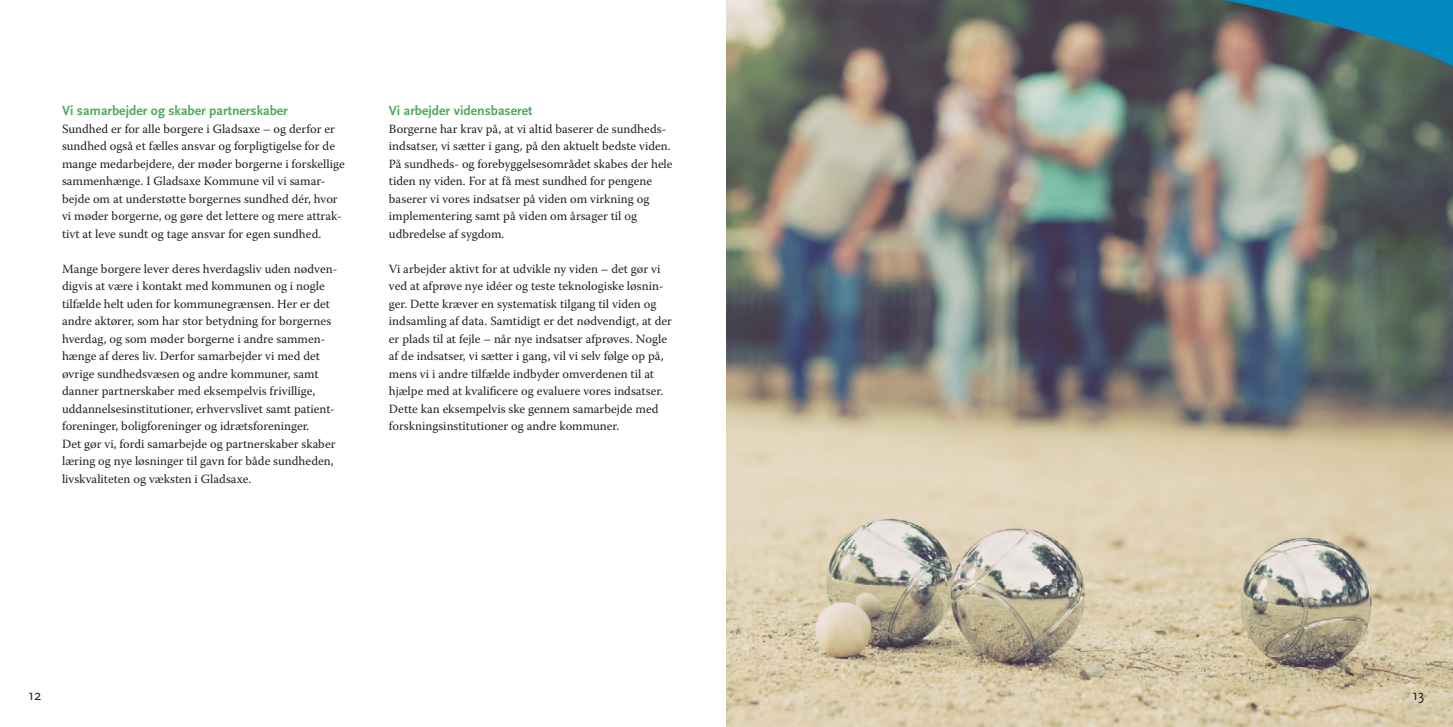
<style>
.page{position:relative;width:1453px;height:727px;background:#fff}
.page>*{position:absolute;margin:0;border:0;box-sizing:border-box;transform-origin:0 0}
.t1{font:15px "Scala Sans";color:#231f20}
.t2{font:700 13.75px "Scala Sans";color:#50aa5c}
.t3{font:12.5px/17.5px "Warnock Pro";color:#231f20}
</style>
<div class="page">
<img style="left:727px;top:72px;width:726px;height:654px">
<svg style="left:726px;top:0;width:727px;height:72px;background:#5c696b"></svg>
<p class="t2" style="left:62px;top:103px;width:227px">Vi samarbejder og skaber partnerskaber</p>
<p class="t3" style="left:62px;top:119px;width:284px">Sundhed er for alle borgere i Gladsaxe – og derfor er sundhed også et fælles ansvar og forpligtigelse for de mange medarbejdere, der møder borgerne i forskellige sammenhænge. I Gladsaxe Kommune vil vi samar&shy;bejde om at understøtte borgernes sundhed dér, hvor vi møder borgerne, og gøre det lettere og mere attrak&shy;tivt at leve sundt og tage ansvar for egen sundhed.</p>
<p class="t3" style="left:62px;top:259px;width:277px">Mange borgere lever deres hverdagsliv uden nødven&shy;digvis at være i kontakt med kommunen og i nogle tilfælde helt uden for kommunegrænsen. Her er det andre aktører, som har stor betydning for borgernes hverdag, og som møder borgerne i andre sammen&shy;hænge af deres liv. Derfor samarbejder vi med det øvrige sundhedsvæsen og andre kommuner, samt danner partnerskaber med eksempelvis frivillige, uddannelsesinstitutioner, erhvervslivet samt patient&shy;foreninger, boligforeninger og idrætsforeninger.<br>Det gør vi, fordi samarbejde og partnerskaber skaber læring og nye løsninger til gavn for både sundheden, livskvaliteten og væksten i Gladsaxe.</p>
<p class="t2" style="left:389px;top:103px;width:145px">Vi arbejder vidensbaseret</p>
<p class="t3" style="left:389px;top:119px;width:285px">Borgerne har krav på, at vi altid baserer de sundheds&shy;indsatser, vi sætter i gang, på den aktuelt bedste viden.<br>På sundheds- og forebyggelsesområdet skabes der hele tiden ny viden. For at få mest sundhed for pengene baserer vi vores indsatser på viden om virkning og implementering samt på viden om årsager til og udbredelse af sygdom.</p>
<p class="t3" style="left:389px;top:259px;width:284px">Vi arbejder aktivt for at udvikle ny viden – det gør vi ved at afprøve nye idéer og teste teknologiske løsnin&shy;ger. Dette kræver en systematisk tilgang til viden og indsamling af data. Samtidigt er det nødvendigt, at der er plads til at fejle – når nye indsatser afprøves. Nogle af de indsatser, vi sætter i gang, vil vi selv følge op på, mens vi i andre tilfælde indbyder omverdenen til at hjælpe med at kvalificere og evaluere vores indsatser.<br>Dette kan eksempelvis ske gennem samarbejde med forskningsinstitutioner og andre kommuner.</p>
<p class="t1" style="left:28px;top:687px;width:15px">12</p>
<p class="t1" style="left:1412px;top:687px;width:14px">13</p>
</div>
